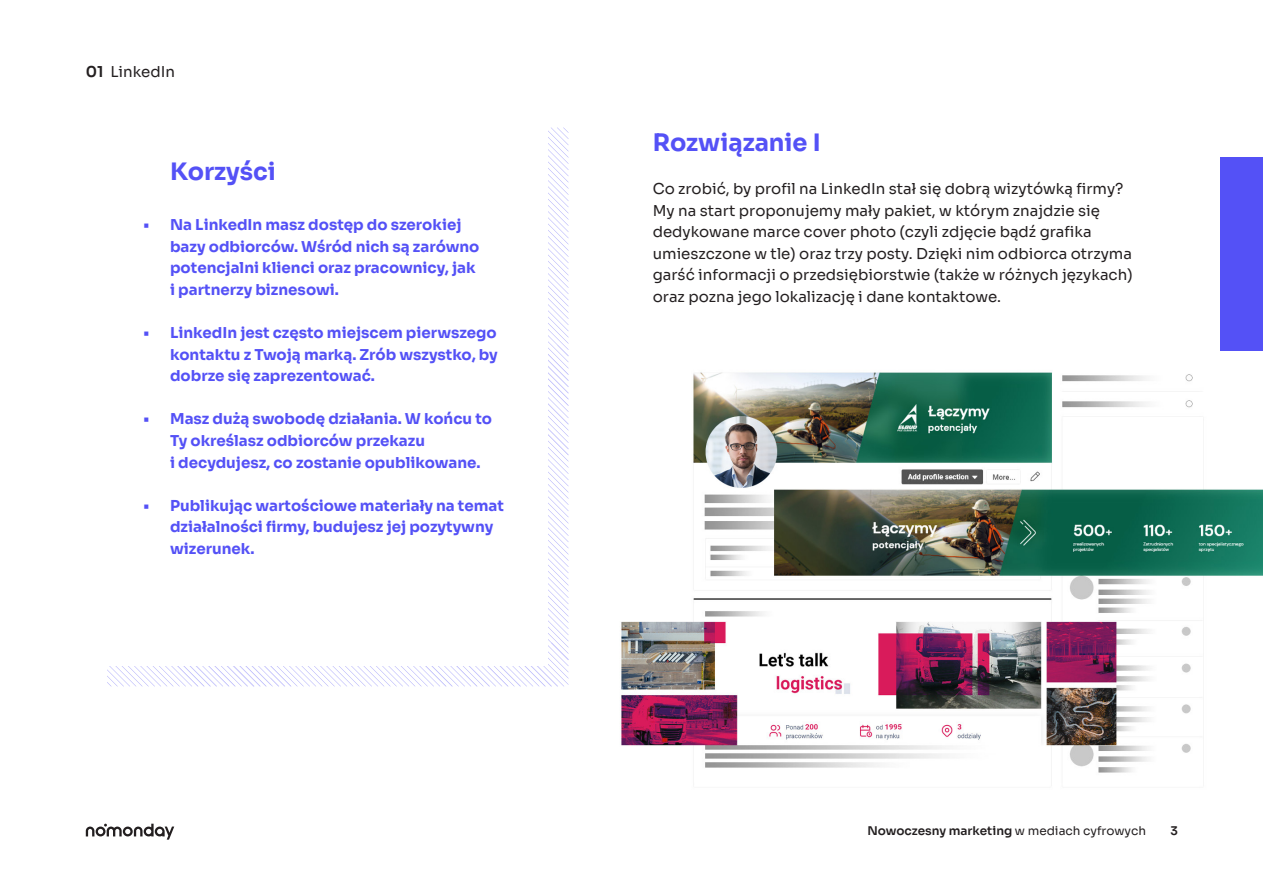
<style>
.page{position:relative;width:1263px;height:893px;background:#fff}
.page>*{position:absolute;margin:0;border:0;box-sizing:border-box;transform-origin:0 0}
.t1{font:700 24px "Sora";color:#5451f6}
.t2{font:700 15px/21.6px "Sora";color:#5451f6}
.t3{font:15px/21.6px "Sora";color:#231f20}
.t4{font:600 12px "Sora";color:#231f20}
.s1{font-weight:600}
.s2{font-weight:400}
</style>
<div class="page">
<svg style="left:548px;top:198px;width:20px;height:462px"></svg>
<svg style="left:107px;top:666px;width:253px;height:20px"></svg>
<img style="left:621px;top:372px;width:642px;height:401px">
<div style="left:1220px;top:157px;width:43px;height:194px;background:#5451f6"></div>
<svg style="left:86px;top:824px;width:88px;height:16px"></svg>
<p class="t3" style="left:86px;top:59px;width:91px"><span class="s1">01</span> LinkedIn</p>
<p class="t1" style="left:170px;top:151px;width:107px">Korzyści</p>
<p class="t2" style="left:170px;top:213px;width:311px;text-indent:-27px">• Na LinkedIn masz dostęp do szerokiej bazy odbiorców. Wśród nich są zarówno potencjalni klienci oraz pracownicy, jak i partnerzy biznesowi.</p>
<p class="t2" style="left:170px;top:321px;width:329px;text-align:justify;text-indent:-27px">• LinkedIn jest często miejscem pierwszego kontaktu z Twoją marką. Zrób wszystko, by dobrze się zaprezentować.</p>
<p class="t2" style="left:170px;top:407px;width:323px;text-indent:-27px">• Masz dużą swobodę działania. W końcu to<br>Ty określasz odbiorców przekazu<br>i decydujesz, co zostanie opublikowane.</p>
<p class="t2" style="left:170px;top:493px;width:335px;text-indent:-27px">• Publikując wartościowe materiały na temat działalności firmy, budujesz jej pozytywny wizerunek.</p>
<p class="t1" style="left:653px;top:123px;width:169px">Rozwiązanie I</p>
<p class="t3" style="left:653px;top:177px;width:481px">Co zrobić, by profil na LinkedIn stał się dobrą wizytówką firmy?<br>My na start proponujemy mały pakiet, w którym znajdzie się dedykowane marce cover photo (czyli zdjęcie bądź grafika umieszczone w tle) oraz trzy posty. Dzięki nim odbiorca otrzyma garść informacji o przedsiębiorstwie (także w różnych językach) oraz pozna jego lokalizację i dane kontaktowe.</p>
<p class="t4" style="left:867px;top:821px;width:280px">Nowoczesny marketing <span class="s2">w mediach cyfrowych</span></p>
<p class="t4" style="left:1170px;top:821px;width:9px">3</p>
</div>
